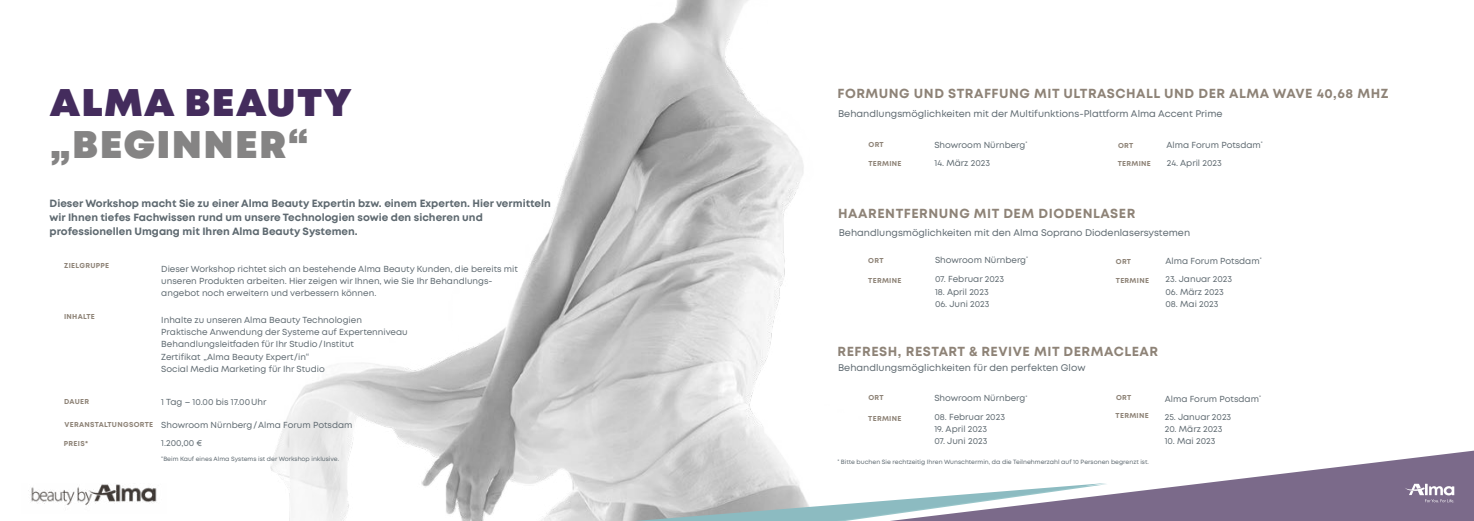
<style>
.page{position:relative;width:1474px;height:521px;background:#fff}
.page>*{position:absolute;margin:0;border:0;box-sizing:border-box;transform-origin:0 0}
.t1{font:900 38.5px/42px "Mont";letter-spacing:.05em;color:#442c5d}
.t2{font:700 13.12px "Mont";letter-spacing:.04em;color:#8e8377}
.t3{font:700 10.5px/14px "Mont";color:#5e6970}
.t4{font:9.62px "Mont";color:#5e6970}
.t5{font:8.75px/12.2px "Mont";color:#5e6970}
.t6{font:700 7.17px "Mont";letter-spacing:.04em;color:#8e8377}
.t7{font:6.12px "Mont";color:#5e6970}
.s1{color:#858484}
</style>
<div class="page">
<img style="left:270px;top:0;width:534px;height:521px">
<svg style="left:734px;top:448px;width:739px;height:35px"></svg>
<svg style="left:304px;top:483px;width:585px;height:38px"></svg>
<svg style="left:889px;top:451px;width:584px;height:70px"></svg>
<svg style="left:1404px;top:484px;width:50px;height:18px"></svg>
<img style="left:28px;top:484px;width:129px;height:21px">
<p class="t1" style="left:50px;top:83px;width:303px">ALMA BEAUTY <span class="s1">„BEGINNER“</span></p>
<p class="t3" style="left:50px;top:197px;width:503px">Dieser Workshop macht Sie zu einer Alma Beauty Expertin bzw. einem Experten. Hier vermitteln wir Ihnen tiefes Fachwissen rund um unsere Technologien sowie den sicheren und</p>
<p class="t3" style="left:50px;top:225px;width:309px">professionellen Umgang mit Ihren Alma Beauty Systemen.</p>
<p class="t6" style="left:64px;top:261px;width:46px">ZIELGRUPPE</p>
<p class="t6" style="left:64px;top:312px;width:32px">INHALTE</p>
<p class="t5" style="left:161px;top:262px;width:358px">Dieser Workshop richtet sich an bestehende Alma Beauty Kunden, die bereits mit unseren Produkten arbeiten. Hier zeigen wir Ihnen, wie Sie Ihr Behandlungs&shy;angebot noch erweitern und verbessern können.</p>
<p class="t5" style="left:161px;top:314px;width:202px">Inhalte zu unseren Alma Beauty Technologien</p>
<p class="t5" style="left:161px;top:326px;width:248px">Praktische Anwendung der Systeme auf Expertenniveau</p>
<p class="t5" style="left:161px;top:338px;width:194px">Behandlungsleitfaden für Ihr Studio/Institut</p>
<p class="t5" style="left:161px;top:350px;width:149px">Zertifikat „Alma Beauty Expert/in“</p>
<p class="t5" style="left:161px;top:363px;width:165px">Social Media Marketing für Ihr Studio</p>
<p class="t6" style="left:64px;top:397px;width:27px">DAUER</p>
<p class="t5" style="left:161px;top:396px;width:107px">1 Tag – 10.00 bis 17.00Uhr</p>
<p class="t6" style="left:65px;top:420px;width:90px">VERANSTALTUNGSORTE</p>
<p class="t5" style="left:161px;top:419px;width:193px">Showroom Nürnberg/Alma Forum Potsdam</p>
<p class="t6" style="left:64px;top:438px;width:26px">PREIS*</p>
<p class="t5" style="left:161px;top:437px;width:42px">1.200,00 €</p>
<p class="t7" style="left:161px;top:455px;width:179px"><sup>*</sup>Beim Kauf eines Alma Systems ist der Workshop inklusive.</p>
<p class="t2" style="left:837px;top:85px;width:552px">FORMUNG UND STRAFFUNG MIT ULTRASCHALL UND DER ALMA WAVE 40,68 MHZ</p>
<p class="t4" style="left:838px;top:107px;width:386px">Behandlungsmöglichkeiten mit der Multifunktions-Plattform Alma Accent Prime</p>
<p class="t6" style="left:868px;top:140px;width:17px">ORT</p>
<p class="t6" style="left:1118px;top:141px;width:17px">ORT</p>
<p class="t6" style="left:868px;top:159px;width:35px">TERMINE</p>
<p class="t6" style="left:1117px;top:159px;width:35px">TERMINE</p>
<p class="t5" style="left:934px;top:139px;width:95px">Showroom Nürnberg<sup>*</sup></p>
<p class="t5" style="left:1166px;top:139px;width:98px">Alma Forum Potsdam<sup>*</sup></p>
<p class="t5" style="left:934px;top:157px;width:57px">14. März 2023</p>
<p class="t5" style="left:1166px;top:157px;width:57px">24. April 2023</p>
<p class="t2" style="left:838px;top:204px;width:299px">HAARENTFERNUNG MIT DEM DIODENLASER</p>
<p class="t6" style="left:868px;top:255px;width:17px">ORT</p>
<p class="t6" style="left:1115px;top:256px;width:17px">ORT</p>
<p class="t6" style="left:868px;top:276px;width:35px">TERMINE</p>
<p class="t6" style="left:1115px;top:276px;width:35px">TERMINE</p>
<p class="t4" style="left:838px;top:227px;width:353px">Behandlungsmöglichkeiten mit den Alma Soprano Diodenlasersystemen</p>
<p class="t5" style="left:935px;top:254px;width:95px">Showroom Nürnberg<sup>*</sup></p>
<p class="t5" style="left:1165px;top:255px;width:98px">Alma Forum Potsdam<sup>*</sup></p>
<p class="t5" style="left:935px;top:273px;width:71px">07. Februar 2023</p>
<p class="t5" style="left:935px;top:285px;width:55px">18. April 2023</p>
<p class="t5" style="left:935px;top:298px;width:56px">06. Juni 2023</p>
<p class="t5" style="left:1165px;top:273px;width:68px">23. Januar 2023</p>
<p class="t5" style="left:1165px;top:285px;width:60px">06. März 2023</p>
<p class="t5" style="left:1165px;top:298px;width:55px">08. Mai 2023</p>
<p class="t2" style="left:837px;top:343px;width:322px">REFRESH, RESTART &amp; REVIVE MIT DERMACLEAR</p>
<p class="t4" style="left:838px;top:361px;width:249px">Behandlungsmöglichkeiten für den perfekten Glow</p>
<p class="t5" style="left:934px;top:392px;width:95px">Showroom Nürnberg<sup>*</sup></p>
<p class="t5" style="left:1164px;top:393px;width:98px">Alma Forum Potsdam<sup>*</sup></p>
<p class="t5" style="left:934px;top:411px;width:72px">08. Februar 2023</p>
<p class="t5" style="left:934px;top:423px;width:54px">19. April 2023</p>
<p class="t5" style="left:934px;top:435px;width:55px">07. Juni 2023</p>
<p class="t6" style="left:868px;top:393px;width:17px">ORT</p>
<p class="t6" style="left:1116px;top:393px;width:17px">ORT</p>
<p class="t6" style="left:868px;top:414px;width:35px">TERMINE</p>
<p class="t6" style="left:1115px;top:411px;width:35px">TERMINE</p>
<p class="t5" style="left:1164px;top:411px;width:68px">25. Januar 2023</p>
<p class="t5" style="left:1164px;top:423px;width:59px">20. März 2023</p>
<p class="t5" style="left:1164px;top:435px;width:52px">10. Mai 2023</p>
<p class="t7" style="left:837px;top:458px;width:313px"><sup>*</sup> Bitte buchen Sie rechtzeitig Ihren Wunschtermin, da die Teilnehmerzahl auf 10 Personen begrenzt ist.</p>
</div>
